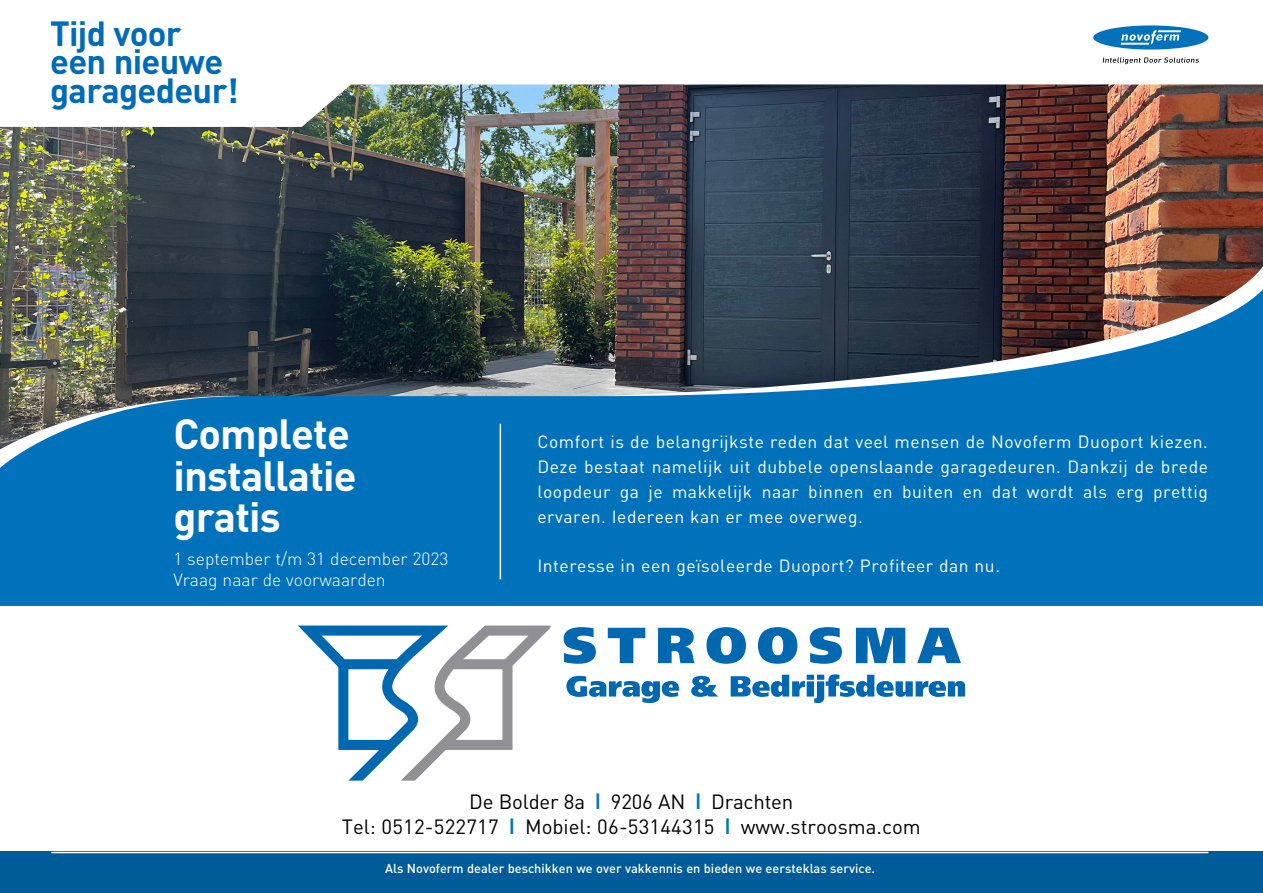
<style>
.page{position:relative;width:1263px;height:893px;background:#fff}
.page>*{position:absolute;margin:0;border:0;box-sizing:border-box;transform-origin:0 0}
.t1{font:700 41.7px/41.7px "DIN";letter-spacing:-.02em;color:#fff}
.t2{font:700 34.5px/28.5px "DIN";letter-spacing:-.02em;color:#006bb7}
.t3{font:20.4px/24.5px "DIN";color:#000;text-align:center}
.t4{font:17.55px/24.9px "DIN";letter-spacing:.03em;color:#fff;text-align:justify}
.t5{font:300 17.55px/21px "DIN";color:#fff}
.t6{font:500 12.75px "DIN";color:#fff}
.s1{font-family:"Arial Narrow";font-weight:700;font-size:21.6px;color:#0079b3}
</style>
<div class="page">
<img style="left:0;top:127px;width:1263px;height:161px">
<img style="left:0;top:26px;width:1263px;height:101px">
<div style="left:0;top:852px;width:1263px;height:41px;background:#005c99"></div>
<hr style="left:51px;top:852px;width:1157px;height:1px;background:#fff">
<img style="left:606px;top:263px;width:657px;height:25px">
<svg style="left:0;top:288px;width:1263px;height:318px;background:#18679b"></svg>
<hr style="left:500px;top:424px;width:1px;height:155px;background:#fff">
<div style="left:1093px;top:25px;width:115px;height:25px;background:#0072bc;border-radius:50%"></div>
<svg style="left:1121px;top:30px;width:58px;height:15px"></svg>
<hr style="left:1158px;top:30px;width:23px;height:2px;background:#fff">
<svg style="left:1103px;top:57px;width:96px;height:7px"></svg>
<svg style="left:298px;top:626px;width:252px;height:155px"></svg>
<svg style="left:566px;top:676px;width:113px;height:27px"></svg>
<svg style="left:691px;top:676px;width:27px;height:21px"></svg>
<svg style="left:731px;top:674px;width:234px;height:29px"></svg>
<svg style="left:564px;top:627px;width:32px;height:37px"></svg>
<svg style="left:608px;top:628px;width:37px;height:35px"></svg>
<svg style="left:658px;top:628px;width:36px;height:35px"></svg>
<svg style="left:706px;top:627px;width:40px;height:37px"></svg>
<svg style="left:758px;top:627px;width:39px;height:37px"></svg>
<svg style="left:810px;top:627px;width:32px;height:37px"></svg>
<svg style="left:856px;top:628px;width:49px;height:35px;background:#2b80be"></svg>
<svg style="left:917px;top:628px;width:44px;height:35px"></svg>
<h2 class="t2" style="left:50px;top:18px;width:190px">Tijd voor een nieuwe garagedeur!</h2>
<h1 class="t1" style="left:173px;top:411px;width:185px">Complete installatie gratis</h1>
<p class="t5" style="left:173px;top:548px;width:277px">1 september t/m 31 december 2023<br>Vraag naar de voorwaarden</p>
<p class="t4" style="left:537px;top:429px;width:672px">Comfort is de belangrijkste reden dat veel mensen de Novoferm Duoport kiezen.<br>Deze bestaat namelijk uit dubbele openslaande garagedeuren. Dankzij de brede loopdeur ga je makkelijk naar binnen en buiten en dat wordt als erg prettig ervaren. Iedereen kan er mee overweg.</p>
<p class="t4" style="left:537px;top:553px;width:464px">Interesse in een geïsoleerde Duoport? Profiteer dan nu.</p>
<p class="t3" style="left:342px;top:789px;width:580px">De Bolder 8a <span class="s1">I</span> 9206 AN <span class="s1">I</span> Drachten<br>Tel: 0512-522717 <span class="s1">I</span> Mobiel: 06-53144315 <span class="s1">I</span> www.stroosma.com</p>
<p class="t6" style="left:385px;top:860px;width:491px">Als Novoferm dealer beschikken we over vakkennis en bieden we eersteklas service.</p>
</div>
